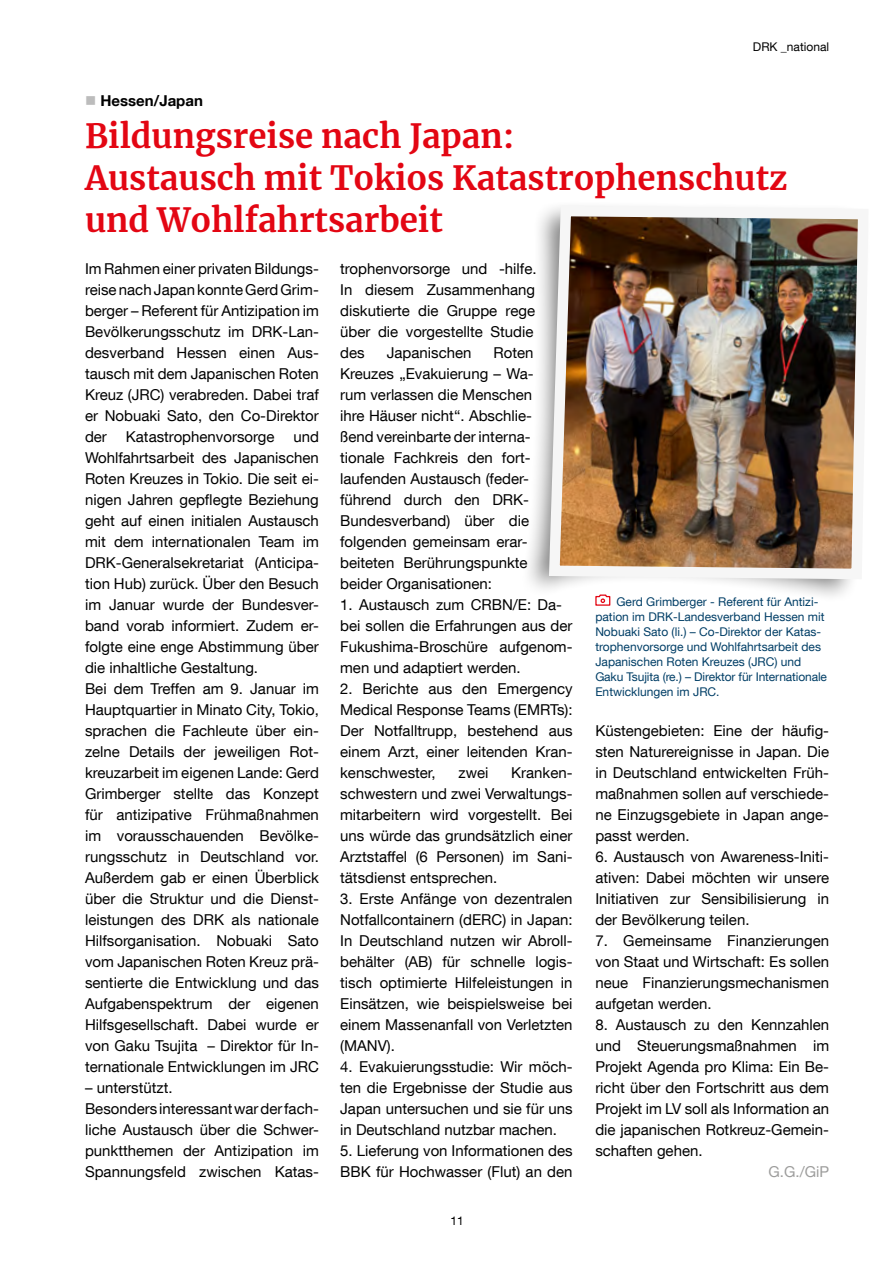
<style>
.page{position:relative;width:893px;height:1263px;background:#fff}
.page>*{position:absolute;margin:0;border:0;box-sizing:border-box;transform-origin:0 0}
.t1{font:700 33px/42px "Merriweather";color:#e30613}
.t2{font:15px/21px "Helvetica Neue LT Com";color:#000;text-align:justify}
.t3{font:700 15px "Helvetica Neue LT Com";color:#000}
.t4{font:15px "Helvetica Neue LT Com";color:#9d9d9c}
.t5{font:12px/15px "Helvetica Neue LT Com";color:#003e66}
.t6{font:12px "Helvetica Neue LT Com";color:#000}
.s1{color:#bcbcbc}
</style>
<div class="page">
<div style="left:521px;top:199px;width:350px;height:405px;background:#000;opacity:.5"></div>
<img style="left:544px;top:200px;width:327px;height:384px">
<svg style="left:595px;top:594px;width:16px;height:12px"></svg>
<p class="t6" style="left:753px;top:39px;width:78px">DRK _national</p>
<p class="t3" style="left:85px;top:91px;width:119px"><span class="s1">■</span> Hessen/Japan</p>
<h1 class="t1" style="left:85px;top:114px;width:704px">Bildungsreise nach Japan:<br>Austausch mit Tokios Katastrophenschutz und Wohlfahrtsarbeit</h1>
<p class="t2" style="left:85px;top:258px;width:235px">Im Rahmen einer privaten Bildungs&shy;reise nach Japan konnte Gerd Grim&shy;berger – Referent für Antizipation im Bevölkerungsschutz im DRK-Lan&shy;desverband Hessen einen Aus&shy;tausch mit dem Japanischen Roten Kreuz (JRC) verabreden. Dabei traf er Nobuaki Sato, den Co-Direktor der</p>
<p class="t2" style="left:340px;top:258px;width:198px;text-align:left">trophenvorsorge und -hilfe.<br>In diesem Zusammenhang diskutierte die Gruppe rege über die vorgestellte Studie des</p>
<p class="t2" style="left:340px;top:342px;width:195px;text-align:left;text-indent:153px">Roten<br>Kreuzes „Evakuierung – Wa&shy;rum verlassen die Menschen ihre Häuser nicht“. Abschlie&shy;ßend vereinbarte der interna&shy;tionale Fachkreis den fort&shy;laufenden Austausch (feder&shy;führend durch den DRK-<br>Bundesverband) über die folgenden gemeinsam erar&shy;beiteten Berührungspunkte beider Organisationen:</p>
<p class="t2" style="left:340px;top:594px;width:234px;text-align:left">1. Austausch zum CRBN/E: Da&shy;bei sollen die Erfahrungen aus der<br>Fukushima-Broschüre aufgenom&shy;men und adaptiert werden.</p>
<p class="t2" style="left:340px;top:678px;width:234px">2. Berichte aus den Emergency Medical Response Teams (EMRTs):<br>Der Notfalltrupp, bestehend aus einem Arzt, einer leitenden Kran&shy;kenschwester,</p>
<p class="t2" style="left:387px;top:342px;width:86px">Japanischen</p>
<p class="t2" style="left:85px;top:426px;width:235px;text-align:left;text-indent:208px">und<br>Wohlfahrtsarbeit des Japanischen<br>Roten Kreuzes in Tokio. Die seit ei&shy;nigen Jahren gepflegte Beziehung geht auf einen initialen Austausch mit dem internationalen Team im<br>DRK-Generalsekretariat (Anticipa&shy;tion Hub) zurück. Über den Besuch im Januar wurde der Bundesver&shy;band vorab informiert. Zudem er&shy;folgte eine enge Abstimmung über die inhaltliche Gestaltung.<br>Bei dem Treffen am 9. Januar im<br>Hauptquartier in Minato City, Tokio, sprachen die Fachleute über ein&shy;zelne Details der jeweiligen Rot&shy;kreuzarbeit im eigenen Lande: Gerd<br>Grimberger stellte das Konzept für antizipative Frühmaßnahmen im vorausschauenden Bevölke&shy;rungsschutz in Deutschland vor.<br>Außerdem gab er einen Überblick über die Struktur und die Dienst&shy;leistungen des DRK als nationale<br>Hilfsorganisation. Nobuaki Sato vom Japanischen Roten Kreuz prä&shy;sentierte die Entwicklung und das<br>Aufgabenspektrum der eigenen<br>Hilfsgesellschaft. Dabei wurde er von Gaku Tsujita – Direktor für In&shy;ternationale Entwicklungen im JRC</p>
<p class="t2" style="left:85px;top:1077px;width:235px;text-align:left">– unterstützt.<br>Besonders interessant war der fach&shy;liche Austausch über die Schwer&shy;punktthemen der Antizipation im<br>Spannungsfeld zwischen Katas-</p>
<p class="t2" style="left:126px;top:426px;width:150px">Katastrophenvorsorge</p>
<p class="t5" style="left:595px;top:594px;width:233px;text-indent:21px">Gerd Grimberger - Referent für Antizi&shy;pation im DRK-Landesverband Hessen mit Nobuaki Sato (li.) – Co-Direktor der Katas&shy;trophenvorsorge und Wohlfahrtsarbeit des Japanischen Roten Kreuzes (JRC) und Gaku Tsujita (re.) – Direktor für Internationale Entwicklungen im JRC.</p>
<p class="t2" style="left:595px;top:720px;width:235px">Küstengebieten: Eine der häufig&shy;sten Naturereignisse in Japan. Die in Deutschland entwickelten Früh&shy;maßnahmen sollen auf verschiede&shy;ne Einzugsgebiete in Japan ange&shy;passt werden.</p>
<p class="t2" style="left:595px;top:846px;width:235px">6. Austausch von Awareness-Initi&shy;ativen: Dabei möchten wir unsere Initiativen zur Sensibilisierung in der Bevölkerung teilen.</p>
<p class="t2" style="left:595px;top:930px;width:235px">7. Gemeinsame Finanzierungen von Staat und Wirtschaft: Es sollen neue Finanzierungsmechanismen aufgetan werden.</p>
<p class="t2" style="left:595px;top:1014px;width:235px">8. Austausch zu den Kennzahlen und Steuerungsmaßnahmen im Projekt Agenda pro Klima: Ein Be&shy;richt über den Fortschritt aus dem Projekt im LV soll als Information an die japanischen Rotkreuz-Gemein&shy;schaften gehen.</p>
<p class="t4" style="left:768px;top:1162px;width:62px">G.G./GiP</p>
<p class="t2" style="left:340px;top:762px;width:234px;text-indent:171px">Kranken&shy;schwestern und zwei Verwaltungs&shy;mitarbeitern wird vorgestellt. Bei uns würde das grundsätzlich einer Arztstaffel (6 Personen) im Sani&shy;tätsdienst entsprechen.</p>
<p class="t2" style="left:340px;top:888px;width:234px">3. Erste Anfänge von dezentralen Notfallcontainern (dERC) in Japan:<br>In Deutschland nutzen wir Abroll&shy;behälter (AB) für schnelle logis&shy;tisch optimierte Hilfeleistungen in Einsätzen, wie beispielsweise bei einem Massenanfall von Verletzten (MANV).</p>
<p class="t2" style="left:340px;top:1056px;width:234px">4. Evakuierungsstudie: Wir möch&shy;ten die Ergebnisse der Studie aus Japan untersuchen und sie für uns in Deutschland nutzbar machen.</p>
<p class="t2" style="left:340px;top:1140px;width:234px">5. Lieferung von Informationen des<br>BBK für Hochwasser (Flut) an den</p>
<p class="t2" style="left:458px;top:762px;width:31px">zwei</p>
<p class="t6" style="left:450px;top:1213px;width:15px">11</p>
</div>
